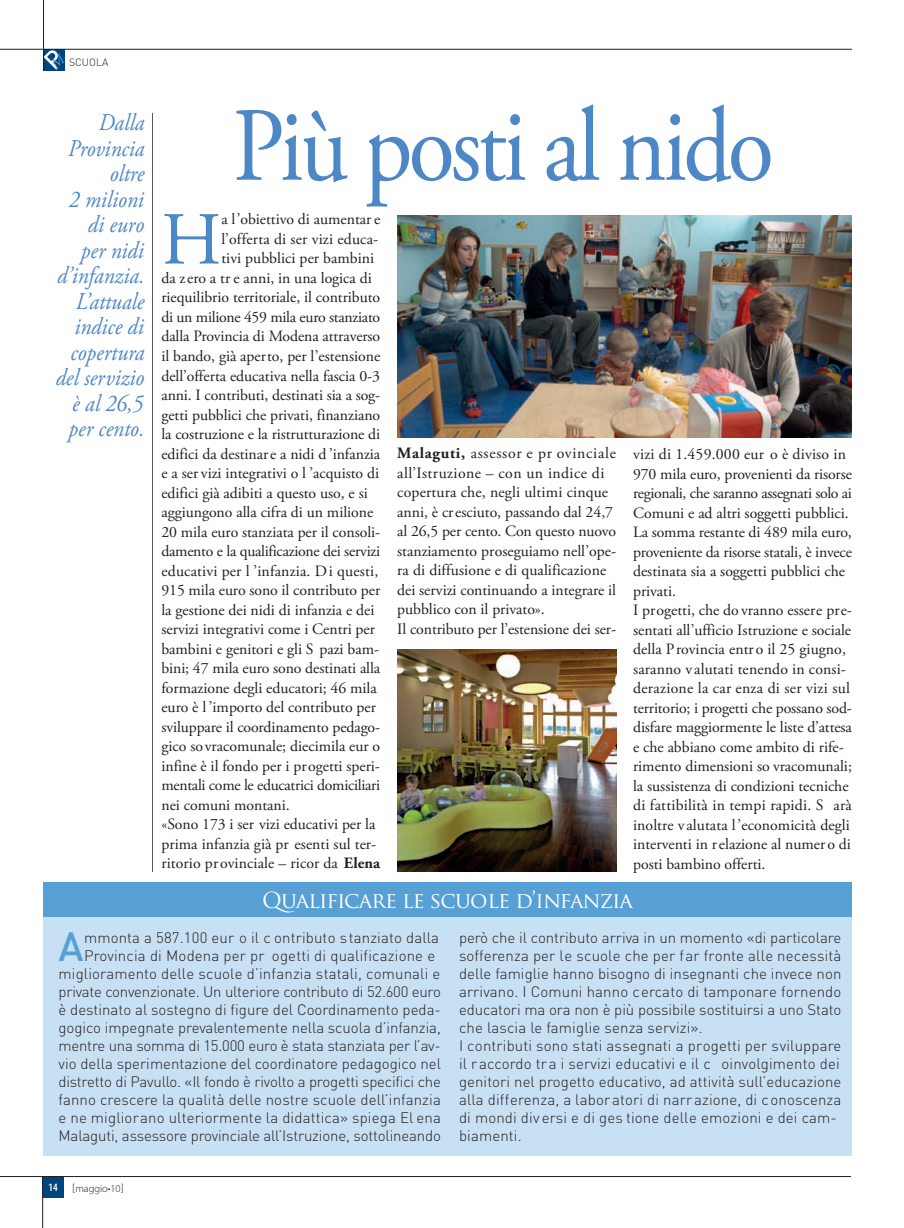
<style>
.page{position:relative;width:904px;height:1228px;background:#fff}
.page>*{position:absolute;margin:0;border:0;box-sizing:border-box;transform-origin:0 0}
.t1{font:105px "Adobe Garamond Pro";letter-spacing:-.04em;color:#4d87c6;scale:.9 1}
.t2{font:74.55px "Adobe Garamond Pro";color:#4d87c6}
.t3{font:500 40.35px "DIN";color:#56a0d5}
.t4{font:italic 24px/25.5px "Adobe Garamond Pro";color:#4d87c6;text-align:right;scale:.9 1}
.t5{font:21.6px "Trajan Pro";letter-spacing:-.04em;color:#fff}
.t6{font:15.75px/19.5px "Adobe Garamond Pro";color:#231f20}
.t7{font:15.75px "Adobe Garamond Pro";letter-spacing:-.02em;color:#231f20}
.t8{font:300 15px/18px "DIN";letter-spacing:.005em;color:#231f20}
.t9{font:300 15px "DIN";letter-spacing:-.015em;color:#231f20}
.t10{font:600 condensed 11.25px "Myriad Pro";color:#fff}
.t11{font:300 10.5px "Myriad Pro";color:#231f20}
.t12{font:300 10.5px "DIN";color:#231f20}
.s1{font-weight:700}
.s2{font-family:"DIN"}
</style>
<div class="page">
<div style="left:43px;top:1176px;width:21px;height:21px;background:#00467e"></div>
<hr style="left:42px;top:1176px;width:1px;height:51px;background:#231f20">
<hr style="left:0;top:1176px;width:850px;height:1px;background:#231f20">
<svg style="left:44px;top:50px;width:21px;height:20px"></svg>
<hr style="left:0;top:49px;width:851px;height:1px;background:#231f20">
<hr style="left:43px;top:0;width:1px;height:70px;background:#231f20">
<div style="left:43px;top:894px;width:808px;height:261px;background:#c8e0f3"></div>
<div style="left:43px;top:882px;width:808px;height:34px;background:#56a0d5"></div>
<hr style="left:152px;top:113px;width:1px;height:758px;background:#57585a">
<img style="left:397px;top:215px;width:454px;height:222px">
<img style="left:397px;top:649px;width:219px;height:222px">
<p class="t12" style="left:69px;top:55px;width:41px">SCUOLA</p>
<h3 class="t4" style="left:56px;top:111px;width:100px">Dalla<br>Provincia oltre<br>2 milioni di euro<br>per nidi d’infanzia.<br>L’attuale indice di copertura del servizio è al 26,5 per cento.</h3>
<h1 class="t1" style="left:232px;top:83px;width:603px">Più posti al nido</h1>
<h2 class="t2" style="left:161px;top:195px;width:62px">H</h2>
<p class="t6" style="left:221px;top:210px;width:160px">a l’obiettivo di aumentar e</p>
<p class="t6" style="left:221px;top:230px;width:158px">l’offerta di ser vizi educa-</p>
<p class="t6" style="left:221px;top:249px;width:154px">tivi pubblici per bambini</p>
<p class="t6" style="left:161px;top:269px;width:212px">da zero a tr e anni, in una logica di</p>
<p class="t6" style="left:161px;top:288px;width:220px">riequilibrio territoriale, il contributo</p>
<p class="t7" style="left:161px;top:307px;width:220px">di un milione 459 mila euro stanziato</p>
<p class="t6" style="left:161px;top:327px;width:220px">dalla Provincia di Modena attraverso</p>
<p class="t6" style="left:161px;top:347px;width:220px">il bando, già aperto, per l’estensione</p>
<p class="t6" style="left:161px;top:366px;width:220px">dell’offerta educativa nella fascia 0-3</p>
<p class="t6" style="left:161px;top:386px;width:220px">anni. I contributi, destinati sia a sog-</p>
<p class="t6" style="left:161px;top:405px;width:220px">getti pubblici che privati, finanziano</p>
<p class="t6" style="left:161px;top:425px;width:220px">la costruzione e la ristrutturazione di</p>
<p class="t6" style="left:161px;top:444px;width:220px">edifici da destinare a nidi d ’infanzia</p>
<p class="t6" style="left:161px;top:464px;width:219px">e a ser vizi integrativi o l ’acquisto di</p>
<p class="t6" style="left:161px;top:483px;width:208px">edifici già adibiti a questo uso, e si</p>
<p class="t6" style="left:161px;top:503px;width:213px">aggiungono alla cifra di un milione</p>
<p class="t6" style="left:161px;top:522px;width:220px">20 mila euro stanziata per il consoli-</p>
<p class="t7" style="left:161px;top:541px;width:220px">damento e la qualificazione dei servizi</p>
<p class="t6" style="left:161px;top:561px;width:218px">educativi per l ’infanzia. Di questi,</p>
<p class="t6" style="left:161px;top:581px;width:220px">915 mila euro sono il contributo per</p>
<p class="t6" style="left:161px;top:600px;width:214px">la gestione dei nidi di infanzia e dei</p>
<p class="t6" style="left:161px;top:620px;width:215px">servizi integrativi come i Centri per</p>
<p class="t6" style="left:161px;top:639px;width:219px">bambini e genitori e gli S pazi bam-</p>
<p class="t6" style="left:161px;top:659px;width:220px">bini; 47 mila euro sono destinati alla</p>
<p class="t6" style="left:161px;top:678px;width:217px">formazione degli educatori; 46 mila</p>
<p class="t6" style="left:161px;top:698px;width:216px">euro è l ’importo del contributo per</p>
<p class="t6" style="left:161px;top:717px;width:220px">sviluppare il coordinamento pedago-</p>
<p class="t6" style="left:161px;top:737px;width:220px">gico sovracomunale; diecimila eur o</p>
<p class="t6" style="left:161px;top:756px;width:220px">infine è il fondo per i progetti speri-</p>
<p class="t7" style="left:161px;top:775px;width:220px">mentali come le educatrici domiciliari</p>
<p class="t6" style="left:161px;top:795px;width:130px">nei comuni montani.</p>
<p class="t6" style="left:161px;top:815px;width:215px">«Sono 173 i ser vizi educativi per la</p>
<p class="t6" style="left:161px;top:834px;width:216px">prima infanzia già pr esenti sul ter-</p>
<p class="t6" style="left:161px;top:854px;width:220px">ritorio pr ovinciale – ricor da <span class="s1">Elena</span></p>
<p class="t6" style="left:397px;top:444px;width:220px"><span class="s1">Malaguti,</span> assessor e pr ovinciale all’Istruzione – con un indice di copertura che, negli ultimi cinque anni, è cresciuto, passando dal 24,7 al 26,5 per cento. Con questo nuovo stanziamento proseguiamo nell’ope&shy;ra di diffusione e di qualificazione dei servizi continuando a integrare il pubblico con il privato».<br>Il contributo per l’estensione dei ser-</p>
<p class="t6" style="left:633px;top:445px;width:220px">vizi di 1.459.000 eur o è diviso in 970 mila euro, provenienti da risorse regionali, che saranno assegnati solo ai Comuni e ad altri soggetti pubblici.<br>La somma restante di 489 mila euro, proveniente da risorse statali, è invece destinata sia a soggetti pubblici che privati.<br>I progetti, che do vranno essere pre&shy;sentati all’ufficio Istruzione e sociale della Provincia entro il 25 giugno, saranno valutati tenendo in consi&shy;derazione la car enza di ser vizi sul territorio; i progetti che possano sod&shy;disfare maggiormente le liste d’attesa e che abbiano come ambito di rife&shy;rimento dimensioni so vracomunali; la sussistenza di condizioni tecniche di fattibilità in tempi rapidi. S arà inoltre valutata l’economicità degli interventi in relazione al numero di posti bambino offerti.</p>
<h3 class="t5" style="left:262px;top:886px;width:372px">QUALIFICARE LE SCUOLE D’INFANZIA</h3>
<h3 class="t3" style="left:58px;top:920px;width:27px">A</h3>
<p class="t8" style="left:84px;top:928px;width:356px">mmonta a 587.100 eur o il c ontributo stanziato dalla</p>
<p class="t8" style="left:84px;top:946px;width:352px">Provincia di Modena per pr ogetti di qualificazione e</p>
<p class="t8" style="left:58px;top:964px;width:383px">miglioramento delle scuole d’infanzia statali, comunali e</p>
<p class="t9" style="left:58px;top:982px;width:384px">private convenzionate. Un ulteriore contributo di 52.600 euro</p>
<p class="t8" style="left:58px;top:1000px;width:384px">è destinato al sostegno di figure del Coordinamento peda-</p>
<p class="t8" style="left:58px;top:1018px;width:384px">gogico impegnate prevalentemente nella scuola d’infanzia,</p>
<p class="t9" style="left:58px;top:1036px;width:384px">mentre una somma di 15.000 euro è stata stanziata per l’av-</p>
<p class="t8" style="left:58px;top:1054px;width:384px">vio della sperimentazione del coordinatore pedagogico nel</p>
<p class="t9" style="left:58px;top:1072px;width:384px">distretto di Pavullo. «Il fondo è rivolto a progetti specifici che</p>
<p class="t8" style="left:58px;top:1090px;width:384px">fanno crescere la qualità delle nostre scuole dell’infanzia</p>
<p class="t8" style="left:58px;top:1108px;width:384px">e ne migliorano ulteriormente la didattica» spiega El ena</p>
<p class="t8" style="left:58px;top:1126px;width:384px">Malaguti, assessore provinciale all’Istruzione, sottolineando</p>
<p class="t10" style="left:49px;top:1181px;width:11px">14</p>
<p class="t11" style="left:72px;top:1182px;width:53px"><span class="s2">[</span>maggio•10<span class="s2">]</span></p>
<p class="t8" style="left:459px;top:928px;width:384px">però che il contributo arriva in un momento «di particolare sofferenza per le scuole che per far fronte alle necessità delle famiglie hanno bisogno di insegnanti che invece non arrivano. I Comuni hanno cercato di tamponare fornendo educatori ma ora non è più possibile sostituirsi a uno Stato che lascia le famiglie senza servizi».<br>I contributi sono stati assegnati a progetti per sviluppare il raccordo tra i servizi educativi e il c oinvolgimento dei genitori nel progetto educativo, ad attività sull’educazione alla differenza, a laboratori di narrazione, di conoscenza di mondi div ersi e di ges tione delle emozioni e dei cam&shy;biamenti.</p>
</div>
